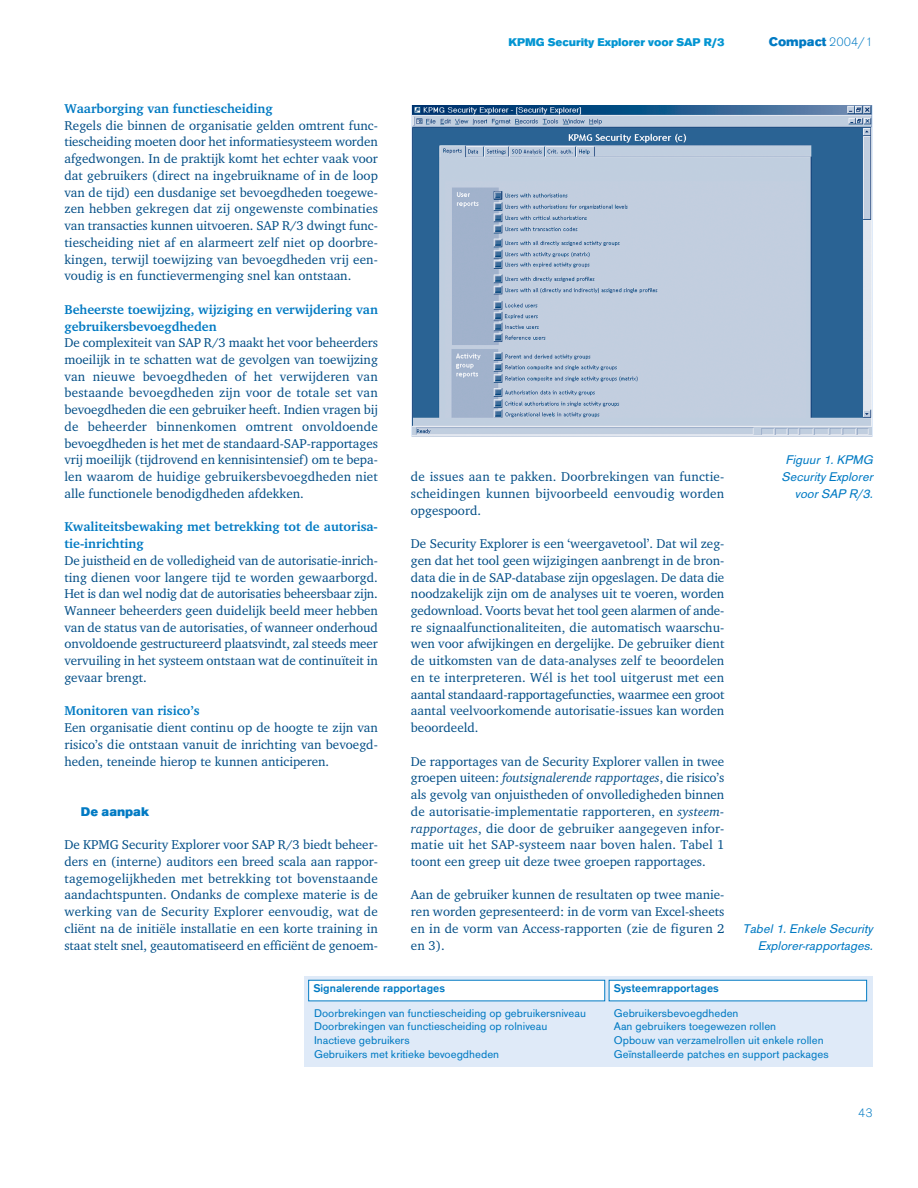
<style>
.page{position:relative;width:918px;height:1188px;background:#fff}
.page>*{position:absolute;margin:0;border:0;box-sizing:border-box;transform-origin:0 0}
.t1{font:13.05px/16.8px "Charter BT";color:#004d86;text-align:justify}
.t2{font:700 13.05px/16.8px "Charter BT";color:#007ac3}
.t3{font:italic 13.05px/16.8px "Accius T";color:#007ac3;text-align:right}
.t4{font:900 13.05px "Accius T";color:#007ac3}
.t5{font:300 13.05px "Accius T";color:#007ac3}
.t6{font:11.7px/13.8px "Accius T";color:#007ac3}
.t7{font:500 11.7px "Accius T";color:#007ac3}
.t8{font:900 11.7px "Accius T";color:#0395d2}
.s1{font-weight:300}
.s2{font-style:italic}
</style>
<div class="page">
<img style="left:413px;top:106px;width:458px;height:331px">
<div style="left:305px;top:977px;width:568px;height:90px;background:#dfeaf8"></div>
<div style="left:609px;top:980px;width:258px;height:21px;background:#fff"></div>
<div style="left:309px;top:980px;width:296px;height:21px;background:#fff"></div>
<p class="t2" style="left:64px;top:101px;width:210px">Waarborging van functiescheiding</p>
<p class="t1" style="left:64px;top:118px;width:315px">Regels die binnen de organisatie gelden omtrent func&shy;tiescheiding moeten door het informatiesysteem worden afgedwongen. In de praktijk komt het echter vaak voor dat gebruikers (direct na ingebruikname of in de loop van de tijd) een dusdanige set bevoegdheden toegewe&shy;zen hebben gekregen dat zij ongewenste combinaties van transacties kunnen uitvoeren. SAP R/3 dwingt func&shy;tiescheiding niet af en alarmeert zelf niet op doorbre&shy;kingen, terwijl toewijzing van bevoegdheden vrij een&shy;voudig is en functievermenging snel kan ontstaan.</p>
<p class="t2" style="left:64px;top:302px;width:315px">Beheerste toewijzing, wijziging en verwijdering van gebruikersbevoegdheden</p>
<p class="t1" style="left:64px;top:336px;width:315px">De complexiteit van SAP R/3 maakt het voor beheerders moeilijk in te schatten wat de gevolgen van toewijzing van nieuwe bevoegdheden of het verwijderen van bestaande bevoegdheden zijn voor de totale set van bevoegdheden die een gebruiker heeft. Indien vragen bij de beheerder binnenkomen omtrent onvoldoende bevoegdheden is het met de standaard-SAP-rapportages vrij moeilijk (tijdrovend en kennisintensief) om te bepa&shy;len waarom de huidige gebruikersbevoegdheden niet alle functionele benodigdheden afdekken.</p>
<p class="t2" style="left:64px;top:520px;width:315px">Kwaliteitsbewaking met betrekking tot de autorisa&shy;tie-inrichting</p>
<p class="t1" style="left:64px;top:553px;width:315px">De juistheid en de volledigheid van de autorisatie-inrich&shy;ting dienen voor langere tijd te worden gewaarborgd.<br>Het is dan wel nodig dat de autorisaties beheersbaar zijn.<br>Wanneer beheerders geen duidelijk beeld meer hebben van de status van de autorisaties, of wanneer onderhoud onvoldoende gestructureerd plaatsvindt, zal steeds meer vervuiling in het systeem ontstaan wat de continuïteit in gevaar brengt.</p>
<p class="t2" style="left:64px;top:704px;width:137px">Monitoren van risico’s</p>
<p class="t1" style="left:64px;top:720px;width:315px">Een organisatie dient continu op de hoogte te zijn van risico’s die ontstaan vanuit de inrichting van bevoegd&shy;heden, teneinde hierop te kunnen anticiperen.</p>
<p class="t4" style="left:81px;top:807px;width:69px">De aanpak</p>
<p class="t1" style="left:64px;top:838px;width:315px">De KPMG Security Explorer voor SAP R/3 biedt beheer&shy;ders en (interne) auditors een breed scala aan rappor&shy;tagemogelijkheden met betrekking tot bovenstaande aandachtspunten. Ondanks de complexe materie is de werking van de Security Explorer eenvoudig, wat de cliënt na de initiële installatie en een korte training in staat stelt snel, geautomatiseerd en efficiënt de genoem-</p>
<p class="t8" style="left:509px;top:38px;width:217px">KPMG Security Explorer voor SAP R/3</p>
<p class="t4" style="left:769px;top:37px;width:106px">Compact <span class="s1">2004/1</span></p>
<p class="t1" style="left:411px;top:469px;width:315px">de issues aan te pakken. Doorbrekingen van functie&shy;scheidingen kunnen bijvoorbeeld eenvoudig worden opgespoord.</p>
<p class="t1" style="left:411px;top:536px;width:315px">De Security Explorer is een ‘weergavetool’. Dat wil zeg&shy;gen dat het tool geen wijzigingen aanbrengt in de bron&shy;data die in de SAP-database zijn opgeslagen. De data die noodzakelijk zijn om de analyses uit te voeren, worden gedownload. Voorts bevat het tool geen alarmen of ande&shy;re signaalfunctionaliteiten, die automatisch waarschu&shy;wen voor afwijkingen en dergelijke. De gebruiker dient de uitkomsten van de data-analyses zelf te beoordelen en te interpreteren. Wél is het tool uitgerust met een aantal standaard-rapportagefuncties, waarmee een groot aantal veelvoorkomende autorisatie-issues kan worden beoordeeld.</p>
<p class="t1" style="left:411px;top:754px;width:315px">De rapportages van de Security Explorer vallen in twee groepen uiteen: <span class="s2">foutsignalerende rapportages</span>, die risico’s als gevolg van onjuistheden of onvolledigheden binnen de autorisatie-implementatie rapporteren, en <span class="s2">systeem&shy;rapportages</span>, die door de gebruiker aangegeven infor&shy;matie uit het SAP-systeem naar boven halen. Tabel 1 toont een greep uit deze twee groepen rapportages.</p>
<p class="t1" style="left:411px;top:888px;width:315px">Aan de gebruiker kunnen de resultaten op twee manie&shy;ren worden gepresenteerd: in de vorm van Excel-sheets en in de vorm van Access-rapporten (zie de figuren 2 en 3).</p>
<p class="t3" style="left:782px;top:453px;width:95px">Figuur 1. KPMG<br>Security Explorer voor SAP R/3.</p>
<p class="t3" style="left:743px;top:921px;width:134px">Tabel 1. Enkele Security<br>Explorer-rapportages.</p>
<p class="t7" style="left:313px;top:984px;width:133px">Signalerende rapportages</p>
<p class="t6" style="left:314px;top:1007px;width:273px">Doorbrekingen van functiescheiding op gebruikersniveau Doorbrekingen van functiescheiding op rolniveau Inactieve gebruikers<br>Gebruikers met kritieke bevoegdheden</p>
<p class="t7" style="left:614px;top:984px;width:107px">Systeemrapportages</p>
<p class="t6" style="left:614px;top:1007px;width:216px">Gebruikersbevoegdheden<br>Aan gebruikers toegewezen rollen<br>Opbouw van verzamelrollen uit enkele rollen Geïnstalleerde patches en support packages</p>
<p class="t5" style="left:858px;top:1108px;width:16px">43</p>
</div>
